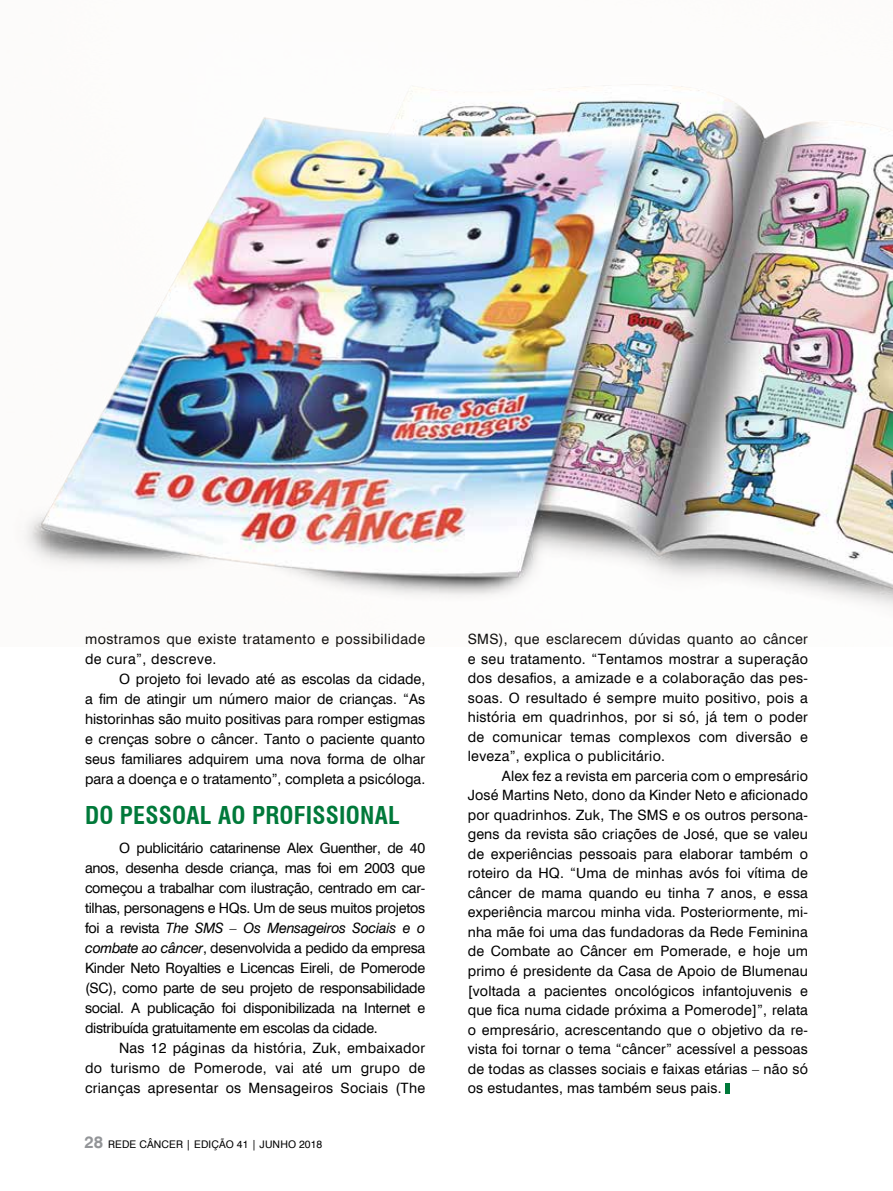
<style>
.page{position:relative;width:893px;height:1191px;background:#fff}
.page>*{position:absolute;margin:0;border:0;box-sizing:border-box;transform-origin:0 0}
.t1{font:700 condensed 24px "Swiss 721 BT";letter-spacing:.01em;color:#00793a}
.t2{font:14.25px/19.5px "Swiss 721 BT";letter-spacing:.02em;color:#000;text-align:justify}
.t3{font:10.5px "Swiss 721 BT";letter-spacing:.015em;color:#000}
.s1{font-style:italic}
.s2{font-weight:700;font-size:16.5px;color:#939598}
</style>
<div class="page">
<hr style="left:726px;top:1082px;width:4px;height:11px;background:#00793a">
<img style="left:24px;top:84px;width:869px;height:524px">
<p class="t2" style="left:85px;top:629px;width:342px;line-height:20px">mostramos que existe tratamento e possibilidade de cura”, descreve.</p>
<p class="t2" style="left:85px;top:669px;width:342px;line-height:20px;text-indent:34px">O projeto foi levado até as escolas da cidade, a fim de atingir um número maior de crianças. “As historinhas são muito positivas para romper estigmas e crenças sobre o câncer. Tanto o paciente quanto seus familiares adquirem uma nova forma de olhar para a doença e o tratamento”, completa a psicóloga.</p>
<h1 class="t1" style="left:85px;top:801px;width:316px">DO PESSOAL AO PROFISSIONAL</h1>
<p class="t2" style="left:85px;top:837px;width:342px;line-height:20px;text-indent:34px">O publicitário catarinense Alex Guenther, de 40 anos, desenha desde criança, mas foi em 2003 que começou a trabalhar com ilustração, centrado em car&shy;tilhas, personagens e HQs. Um de seus muitos projetos foi a revista <span class="s1">The SMS – Os Mensageiros Sociais e o combate ao câncer</span>, desenvolvida a pedido da empresa Kinder Neto Royalties e Licencas Eireli, de Pomerode (SC), como parte de seu projeto de responsabilidade social. A publicação foi disponibilizada na Internet e distribuída gratuitamente em escolas da cidade.</p>
<p class="t2" style="left:85px;top:1038px;width:342px;line-height:20px;text-indent:34px">Nas 12 páginas da história, Zuk, embaixador do turismo de Pomerode, vai até um grupo de crianças apresentar os Mensageiros Sociais (The</p>
<p class="t3" style="left:85px;top:1138px;width:239px"><span class="s2">28</span> REDE CÂNCER | EDIÇÃO 41 | JUNHO 2018</p>
<p class="t2" style="left:468px;top:629px;width:342px">SMS), que esclarecem dúvidas quanto ao câncer e seu tratamento. “Tentamos mostrar a superação dos desafios, a amizade e a colaboração das pes&shy;soas. O resultado é sempre muito positivo, pois a história em quadrinhos, por si só, já tem o poder de comunicar temas complexos com diversão e leveza”, explica o publicitário.</p>
<p class="t2" style="left:468px;top:765px;width:342px;text-indent:34px">Alex fez a revista em parceria com o empresário José Martins Neto, dono da Kinder Neto e aficionado por quadrinhos. Zuk, The SMS e os outros persona&shy;gens da revista são criações de José, que se valeu de experiências pessoais para elaborar também o roteiro da HQ. “Uma de minhas avós foi vítima de câncer de mama quando eu tinha 7 anos, e essa experiência marcou minha vida. Posteriormente, mi&shy;nha mãe foi uma das fundadoras da Rede Feminina de Combate ao Câncer em Pomerade, e hoje um primo é presidente da Casa de Apoio de Blumenau [voltada a pacientes oncológicos infantojuvenis e que fica numa cidade próxima a Pomerode]”, relata o empresário, acrescentando que o objetivo da re&shy;vista foi tornar o tema “câncer” acessível a pessoas de todas as classes sociais e faixas etárias – não só os estudantes, mas também seus pais.</p>
</div>
